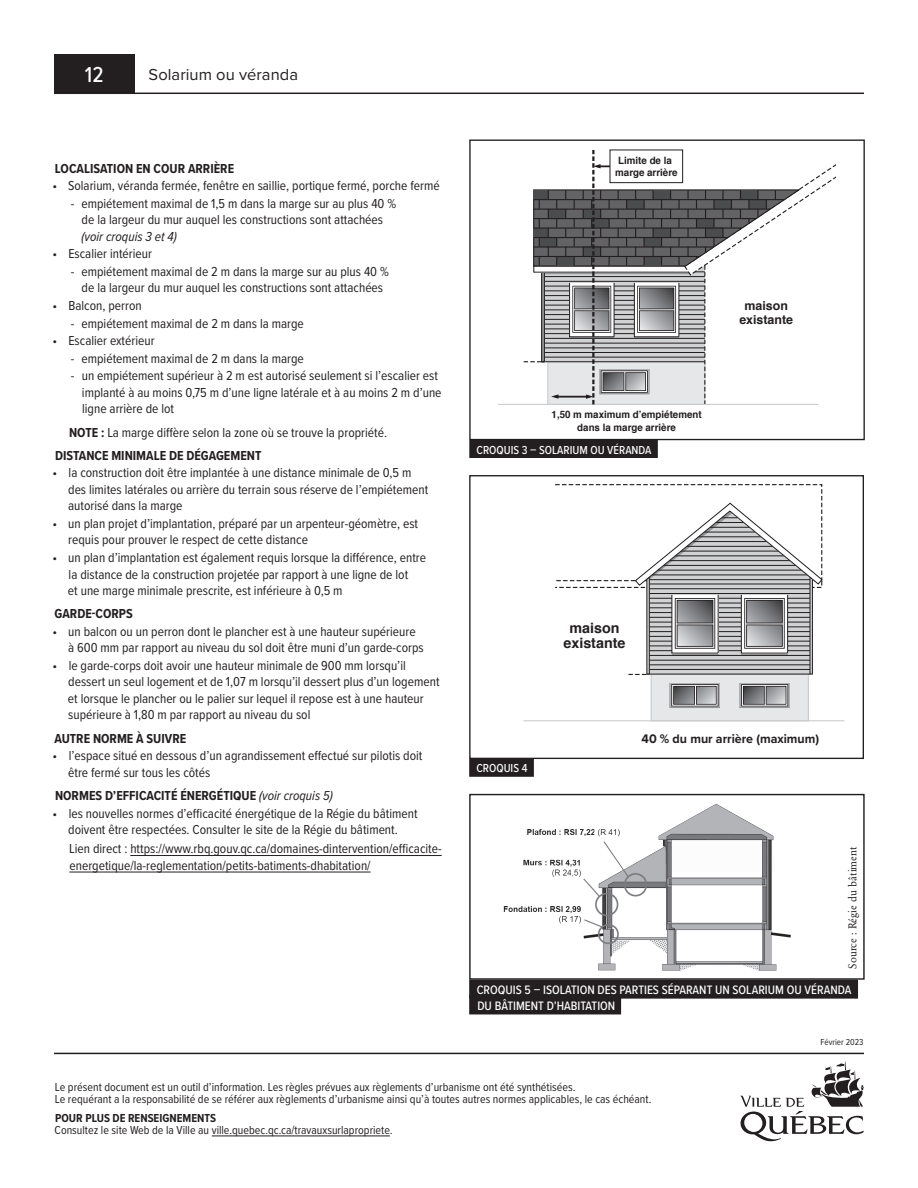
<style>
.page{position:relative;width:918px;height:1188px;background:#fff}
.page>*{position:absolute;margin:0;border:0;box-sizing:border-box;transform-origin:0 0}
.t1{font:500 22.5px "Proxima Nova Cond";color:#fff}
.t2{font:16.5px "Proxima Nova";letter-spacing:.005em;color:#231f20}
.t3{font:700 14.25px/15.6px "Helvetica";color:#231f20;text-align:center}
.t4{font:700 14.25px "Helvetica";color:#231f20;scale:.96 1}
.t5{font:13.5px/16.5px "Proxima Nova Cond";color:#231f20}
.t6{font:700 13.5px "Proxima Nova Cond";color:#231f20}
.t7{font:italic 13.5px "Proxima Nova Cond";color:#231f20}
.t8{font:700 12.9px "Proxima Nova";color:#231f20}
.t9{font:500 12.75px/15.9px "Proxima Nova Cond";color:#fff}
.t10{font:700 12.45px/13.5px "Helvetica";color:#231f20;text-align:center}
.t11{font:12px/12px "Proxima Nova Cond";color:#231f20}
.t12{font:500 12px "Proxima Nova Cond";color:#fff}
.t13{font:700 12px "Proxima Nova Cond";color:#231f20}
.t14{font:12px "Garamond URW Nar";color:#231f20}
.t15{font:700 10.2px/12.1px "Helvetica";color:#231f20;text-align:center;scale:.96 1}
.t16{font:9px "Proxima Nova Cond";color:#231f20}
.s1{font-weight:700}
.s2{font-weight:400;font-style:italic}
</style>
<div class="page">
<svg style="left:740px;top:1061px;width:124px;height:80px"></svg>
<hr style="left:54px;top:1053px;width:810px;height:1px;background:#231f20">
<div style="left:54px;top:54px;width:81px;height:39px;background:#231f20"></div>
<hr style="left:54px;top:93px;width:810px;height:1px;background:#231f20">
<hr style="left:212px;top:1136px;width:178px;height:1px;background:#231f20">
<hr style="left:130px;top:855px;width:312px;height:1px;background:#231f20">
<hr style="left:69px;top:872px;width:302px;height:1px;background:#231f20">
<hr style="left:498px;top:404px;width:320px;height:1px;background:#cbccce">
<svg style="left:524px;top:149px;width:311px;height:256px"></svg>
<div style="left:469px;top:140px;width:396px;height:300px;border:1px solid #231f20"></div>
<div style="left:469px;top:440px;width:189px;height:18px;background:#231f20"></div>
<div style="left:469px;top:759px;width:65px;height:18px;background:#231f20"></div>
<div style="left:469px;top:980px;width:389px;height:19px;background:#231f20"></div>
<div style="left:469px;top:995px;width:152px;height:19px;background:#231f20"></div>
<div style="left:469px;top:794px;width:396px;height:186px;border:1px solid #231f20"></div>
<img style="left:503px;top:804px;width:288px;height:167px">
<div style="left:651px;top:674px;width:157px;height:47px;background:#e6e7e9"></div>
<div style="left:651px;top:674px;width:158px;height:47px;border:1px solid #cbccce"></div>
<div style="left:670px;top:683px;width:50px;height:25px;background:#706f72"></div>
<div style="left:671px;top:684px;width:47px;height:23px;border:3px solid #231f20"></div>
<svg style="left:670px;top:685px;width:50px;height:23px"></svg>
<svg style="left:739px;top:683px;width:51px;height:2px"></svg>
<div style="left:741px;top:684px;width:47px;height:23px;border:3px solid #231f20"></div>
<svg style="left:739px;top:685px;width:51px;height:23px"></svg>
<hr style="left:524px;top:720px;width:320px;height:1px;background:#cbccce">
<div style="left:555px;top:484px;width:267px;height:97px;border:1px dashed #231f20"></div>
<svg style="left:555px;top:502px;width:268px;height:173px"></svg>
<div style="left:469px;top:475px;width:395px;height:284px;border:1px solid #231f20"></div>
<h1 class="t1" style="left:85px;top:58px;width:20px">12</h1>
<p class="t2" style="left:149px;top:62px;width:151px">Solarium ou véranda</p>
<p class="t6" style="left:55px;top:158px;width:181px">LOCALISATION EN COUR ARRIÈRE</p>
<p class="t5" style="left:52px;top:177px;width:389px">• Solarium, véranda fermée, fenêtre en saillie, portique fermé, porche fermé</p>
<p class="t5" style="left:71px;top:195px;width:327px;text-align:center">- empiétement maximal de 1,5 m dans la marge sur au plus 40 % de la largeur du mur auquel les constructions sont attachées</p>
<p class="t7" style="left:81px;top:226px;width:97px">(voir croquis 3 et 4)</p>
<p class="t5" style="left:52px;top:245px;width:101px">• Escalier intérieur</p>
<p class="t5" style="left:71px;top:263px;width:319px;text-align:center">- empiétement maximal de 2 m dans la marge sur au plus 40 % de la largeur du mur auquel les constructions sont attachées</p>
<p class="t5" style="left:52px;top:297px;width:91px">• Balcon, perron</p>
<p class="t5" style="left:71px;top:314px;width:235px">- empiétement maximal de 2 m dans la marge</p>
<p class="t5" style="left:52px;top:332px;width:104px">• Escalier extérieur</p>
<p class="t5" style="left:71px;top:349px;width:235px">- empiétement maximal de 2 m dans la marge</p>
<p class="t5" style="left:82px;top:367px;width:361px;text-indent:-11px">- un empiétement supérieur à 2 m est autorisé seulement si l’escalier est implanté à au moins 0,75 m d’une ligne latérale et à au moins 2 m d’une ligne arrière de lot</p>
<p class="t5" style="left:55px;top:420px;width:334px;line-height:23.2px;text-indent:14px"><span class="s1">NOTE :</span> La marge diffère selon la zone où se trouve la propriété.<br><span class="s1">DISTANCE MINIMALE DE DÉGAGEMENT</span></p>
<p class="t5" style="left:68px;top:464px;width:362px;text-indent:-16px">• la construction doit être implantée à une distance minimale de 0,5 m des limites latérales ou arrière du terrain sous réserve de l’empiétement autorisé dans la marge</p>
<p class="t5" style="left:68px;top:515px;width:351px;text-indent:-16px">• un plan projet d’implantation, préparé par un arpenteur-géomètre, est requis pour prouver le respect de cette distance</p>
<p class="t5" style="left:68px;top:549px;width:360px;text-indent:-15px">• un plan d’implantation est également requis lorsque la différence, entre la distance de la construction projetée par rapport à une ligne de lot<br>et une marge minimale prescrite, est inférieure à 0,5 m</p>
<p class="t6" style="left:55px;top:604px;width:80px">GARDE-CORPS</p>
<p class="t5" style="left:68px;top:623px;width:357px;text-indent:-16px">• un balcon ou un perron dont le plancher est à une hauteur supérieure à 600 mm par rapport au niveau du sol doit être muni d’un garde-corps</p>
<p class="t5" style="left:68px;top:657px;width:373px;text-indent:-15px">• le garde-corps doit avoir une hauteur minimale de 900 mm lorsqu’il dessert un seul logement et de 1,07 m lorsqu’il dessert plus d’un logement et lorsque le plancher ou le palier sur lequel il repose est à une hauteur supérieure à 1,80 m par rapport au niveau du sol</p>
<p class="t6" style="left:54px;top:728px;width:133px">AUTRE NORME À SUIVRE</p>
<p class="t5" style="left:68px;top:747px;width:356px;text-indent:-16px">• l’espace situé en dessous d’un agrandissement effectué sur pilotis doit être fermé sur tous les côtés</p>
<p class="t6" style="left:55px;top:786px;width:279px">NORMES D’EFFICACITÉ ÉNERGÉTIQUE <span class="s2">(voir croquis 5)</span></p>
<p class="t5" style="left:53px;top:804px;width:367px;text-align:center">• les nouvelles normes d’efficacité énergétique de la Régie du bâtiment doivent être respectées. Consulter le site de la Régie du bâtiment.</p>
<p class="t5" style="left:69px;top:840px;width:374px">Lien direct : https://www.rbq.gouv.qc.ca/domaines-dintervention/efficacite&shy;energetique/la-reglementation/petits-batiments-dhabitation/</p>
<p class="t4" style="left:352px;top:422px;width:46px">0,75 m</p>
<p class="t15" style="left:298px;top:478px;width:106px">Hauteur du sous-sol :<br>0,75 m</p>
<p class="t15" style="left:615px;top:155px;width:66px;text-align:left">Limite de la marge arrière</p>
<p class="t15" style="left:552px;top:409px;width:158px">1,50 m maximum d’empiétement dans la marge arrière</p>
<p class="t12" style="left:477px;top:441px;width:176px">CROQUIS 3 – SOLARIUM OU VÉRANDA</p>
<p class="t10" style="left:739px;top:299px;width:55px">maison existante</p>
<p class="t3" style="left:563px;top:620px;width:64px">maison existante</p>
<p class="t12" style="left:476px;top:760px;width:53px">CROQUIS 4</p>
<p class="t8" style="left:642px;top:729px;width:179px">40 % du mur arrière (maximum)</p>
<p class="t14" style="left:845px;top:969px;width:123px;rotate:-90deg">Source : Régie du bâtiment</p>
<p class="t9" style="left:477px;top:981px;width:376px">CROQUIS 5 – ISOLATION DES PARTIES SÉPARANT UN SOLARIUM OU VÉRANDA<br>DU BÂTIMENT D’HABITATION</p>
<p class="t16" style="left:821px;top:1035px;width:44px">Février 2023</p>
<p class="t11" style="left:55px;top:1081px;width:598px">Le présent document est un outil d’information. Les règles prévues aux règlements d’urbanisme ont été synthétisées.<br>Le requérant a la responsabilité de se référer aux règlements d’urbanisme ainsi qu’à toutes autres normes applicables, le cas échéant.</p>
<p class="t13" style="left:55px;top:1109px;width:162px">POUR PLUS DE RENSEIGNEMENTS</p>
<p class="t11" style="left:55px;top:1124px;width:340px">Consultez le site Web de la Ville au ville.quebec.qc.ca/travauxsurlapropriete.</p>
</div>
